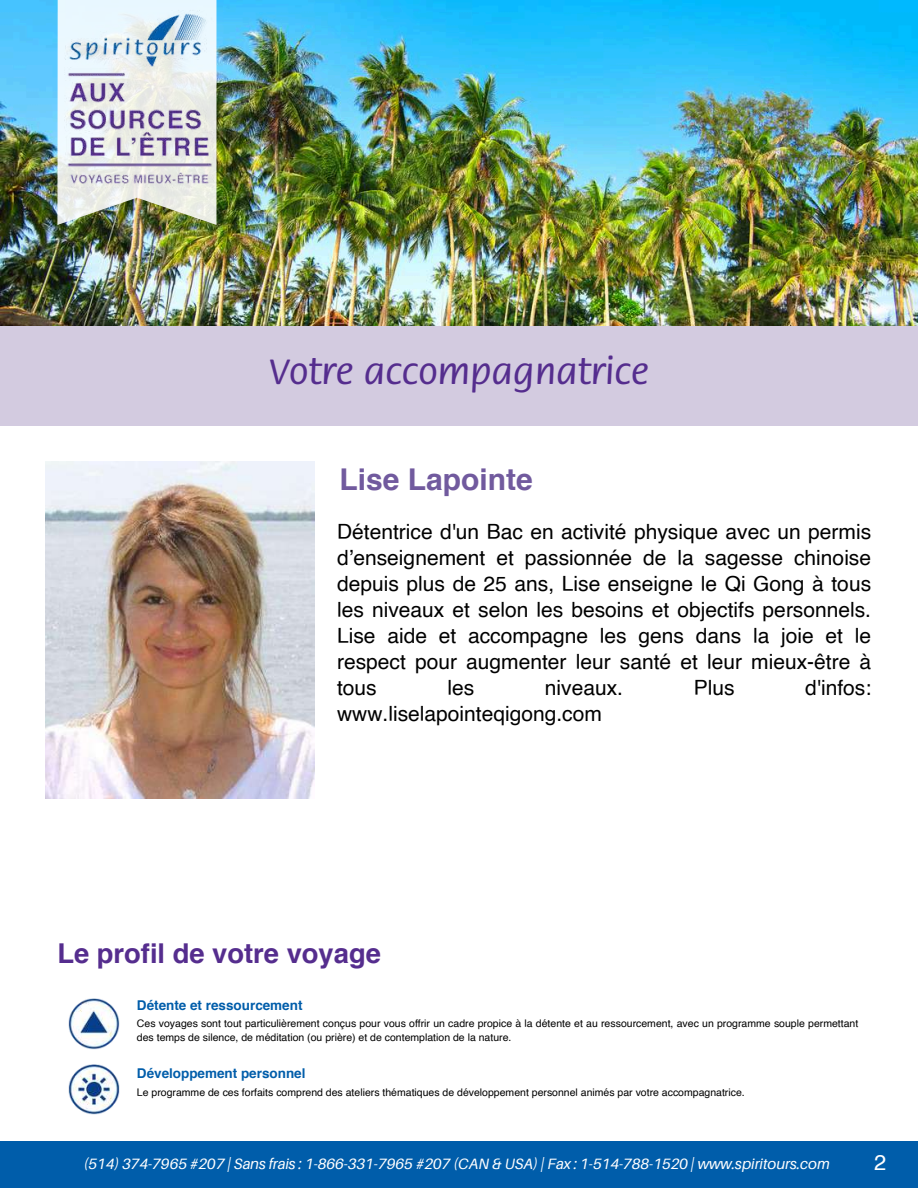
<style>
.page{position:relative;width:918px;height:1188px;background:#fff}
.page>*{position:absolute;margin:0;border:0;box-sizing:border-box;transform-origin:0 0}
.t1{font:500 38.85px "Flora Std";color:#552d8e}
.t2{font:700 30px "Helvetica";color:#715a9e}
.t3{font:700 27.3px "Helvetica";color:#552d8e}
.t4{font:21.75px "Helvetica";color:#fff}
.t5{font:21px/25.8px "Helvetica";color:#000;text-align:justify}
.t6{font:italic 15px "Aileron";color:#fff}
.t7{font:700 13.5px "Helvetica";color:#005daa}
.t8{font:10.5px/14px "Helvetica";color:#000}
</style>
<div class="page">
<div style="left:0;top:1141px;width:918px;height:47px;background:#005daa"></div>
<div style="left:0;top:326px;width:918px;height:99px;background:#d3cbe0"></div>
<img style="left:0;top:0;width:918px;height:326px">
<img style="left:57px;top:0;width:159px;height:225px">
<img style="left:57px;top:9px;width:159px;height:179px">
<img style="left:69px;top:1064px;width:50px;height:51px">
<img style="left:69px;top:999px;width:50px;height:50px">
<img style="left:45px;top:462px;width:269px;height:336px">
<h1 class="t1" style="left:270px;top:355px;width:380px">Votre accompagnatrice</h1>
<h2 class="t2" style="left:340px;top:467px;width:195px">Lise Lapointe</h2>
<p class="t5" style="left:337px;top:521px;width:536px">Détentrice d'un Bac en activité physique avec un permis d’enseignement et passionnée de la sagesse chinoise depuis plus de 25 ans, Lise enseigne le Qi Gong à tous les niveaux et selon les besoins et objectifs personnels.<br>Lise aide et accompagne les gens dans la joie et le respect pour augmenter leur santé et leur mieux-être à tous</p>
<p class="t5" style="left:447px;top:676px;width:28px">les</p>
<p class="t5" style="left:545px;top:676px;width:80px">niveaux.</p>
<p class="t5" style="left:694px;top:676px;width:42px">Plus</p>
<p class="t5" style="left:805px;top:676px;width:67px">d'infos:</p>
<p class="t5" style="left:337px;top:702px;width:266px">www.liselapointeqigong.com</p>
<h3 class="t3" style="left:57px;top:942px;width:325px">Le profil de votre voyage</h3>
<p class="t7" style="left:137px;top:999px;width:167px">Détente et ressourcement</p>
<p class="t8" style="left:137px;top:1018px;width:723px">Ces voyages sont tout particulièrement conçus pour vous offrir un cadre propice à la détente et au ressourcement, avec un programme souple permettant des temps de silence, de méditation (ou prière) et de contemplation de la nature.</p>
<p class="t7" style="left:137px;top:1068px;width:170px">Développement personnel</p>
<p class="t8" style="left:137px;top:1086px;width:609px">Le programme de ces forfaits comprend des ateliers thématiques de développement personnel animés par votre accompagnatrice.</p>
<p class="t6" style="left:84px;top:1154px;width:748px">(514) 374-7965 #207 | Sans frais : 1-866-331-7965 #207 (CAN &amp; USA) | Fax : 1-514-788-1520 | www.spiritours.com</p>
<p class="t4" style="left:874px;top:1153px;width:14px">2</p>
</div>
